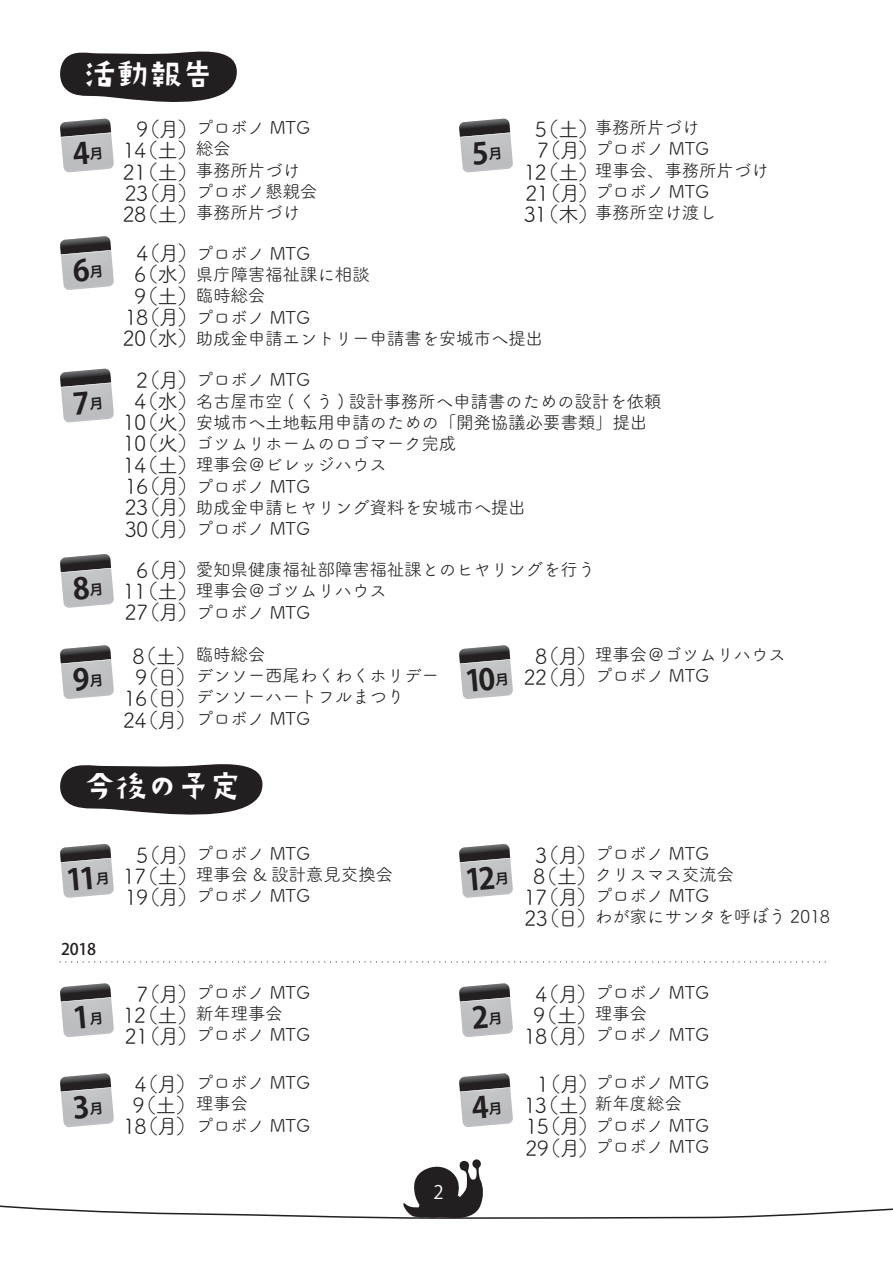
<style>
.page{position:relative;width:893px;height:1263px;background:#fff}
.page>*{position:absolute;margin:0;border:0;box-sizing:border-box;transform-origin:0 0}
.t1{font:34.8px "TA kirigirisu";letter-spacing:-.1em;color:#fff}
.t2{font:21px/21.3px "Tsuku A Rd Gothic";letter-spacing:-.04em;color:#231f20;text-align:justify}
.t3{font:18.6px "Koz Go Pro";color:#fff}
.t4{font:17.7px/21.3px "Tsuku A Rd Gothic";letter-spacing:-.02em;color:#231f20}
.t5{font:500 16.05px "Koz Go Pro";color:#231f20}
</style>
<div class="page">
<svg style="left:0;top:1159px;width:893px;height:60px"></svg>
<svg style="left:60px;top:51px;width:177px;height:51px"></svg>
<svg style="left:60px;top:764px;width:203px;height:51px"></svg>
<svg style="left:60px;top:961px;width:766px;height:1px"></svg>
<svg style="left:60px;top:119px;width:54px;height:54px"></svg>
<svg style="left:60px;top:844px;width:54px;height:54px"></svg>
<svg style="left:459px;top:645px;width:54px;height:54px"></svg>
<svg style="left:459px;top:844px;width:54px;height:54px"></svg>
<svg style="left:60px;top:983px;width:54px;height:54px"></svg>
<svg style="left:60px;top:1073px;width:54px;height:54px"></svg>
<svg style="left:459px;top:983px;width:54px;height:54px"></svg>
<svg style="left:459px;top:1073px;width:54px;height:54px"></svg>
<svg style="left:459px;top:119px;width:54px;height:54px"></svg>
<svg style="left:60px;top:236px;width:54px;height:54px"></svg>
<svg style="left:60px;top:554px;width:54px;height:54px"></svg>
<svg style="left:60px;top:645px;width:54px;height:54px"></svg>
<svg style="left:60px;top:369px;width:54px;height:54px"></svg>
<h1 class="t1" style="left:83px;top:57px;width:134px">活動報告</h1>
<p class="t2" style="left:123px;top:117px;width:77px;text-indent:13px">9（月）14（土）21（土）23（月）28（土）</p>
<p class="t2" style="left:123px;top:241px;width:77px;text-align:right">4（月）<br>6（水）<br>9（土）<br>18（月）<br>20（水）</p>
<p class="t2" style="left:524px;top:117px;width:77px;text-align:right">5（土）<br>7（月）<br>12（土）<br>21（月）<br>31（木）</p>
<p class="t4" style="left:196px;top:241px;width:349px">プロボノ MTG<br>県庁障害福祉課に相談<br>臨時総会<br>プロボノ MTG<br>助成金申請エントリー申請書を安城市へ提出</p>
<p class="t4" style="left:196px;top:116px;width:123px">プロボノ MTG総会<br>事務所片づけプロボノ懇親会事務所片づけ</p>
<p class="t4" style="left:595px;top:116px;width:175px">事務所片づけ<br>プロボノ MTG<br>理事会、事務所片づけプロボノ MTG<br>事務所空け渡し</p>
<p class="t2" style="left:123px;top:368px;width:77px;text-align:right">2（月）<br>4（水）<br>10（火）<br>10（火）<br>14（土）<br>16（月）<br>23（月）<br>30（月）</p>
<p class="t2" style="left:123px;top:558px;width:77px;text-indent:13px">6（月）11（土）27（月）</p>
<p class="t2" style="left:123px;top:644px;width:75px;text-align:center">8（土）<br>9（日）<br>16（日）<br>24（月）</p>
<p class="t4" style="left:196px;top:368px;width:467px">プロボノ MTG<br>名古屋市空 ( くう ) 設計事務所へ申請書のための設計を依頼安城市へ土地転用申請のための「開発協議必要書類」提出ゴツムリホームのロゴマーク完成<br>理事会＠ビレッジハウス<br>プロボノ MTG<br>助成金申請ヒヤリング資料を安城市へ提出<br>プロボノ MTG</p>
<p class="t4" style="left:196px;top:558px;width:401px">愛知県健康福祉部障害福祉課とのヒヤリングを行う理事会＠ゴツムリハウス<br>プロボノ MTG</p>
<p class="t4" style="left:196px;top:643px;width:245px">臨時総会<br>デンソー西尾わくわくホリデーデンソーハートフルまつり<br>プロボノ MTG</p>
<p class="t2" style="left:535px;top:644px;width:64px">8（月）</p>
<p class="t2" style="left:524px;top:665px;width:75px">22（月）</p>
<p class="t4" style="left:595px;top:643px;width:193px">理事会＠ゴツムリハウスプロボノ MTG</p>
<h1 class="t1" style="left:83px;top:769px;width:162px">今後の予定</h1>
<p class="t5" style="left:61px;top:939px;width:37px">2018</p>
<p class="t2" style="left:123px;top:843px;width:77px;text-indent:13px">5（月）17（土）19（月）</p>
<p class="t4" style="left:196px;top:841px;width:199px">プロボノ MTG<br>理事会 &amp; 設計意見交換会プロボノ MTG</p>
<p class="t2" style="left:123px;top:982px;width:77px;text-indent:13px">7（月）12（土）21（月）</p>
<p class="t2" style="left:123px;top:1072px;width:75px;text-align:center">4（月）<br>9（土）<br>18（月）</p>
<p class="t4" style="left:196px;top:981px;width:116px">プロボノ MTG新年理事会<br>プロボノ MTG</p>
<p class="t4" style="left:196px;top:1071px;width:116px">プロボノ MTG理事会<br>プロボノ MTG</p>
<p class="t3" style="left:433px;top:1180px;width:12px">2</p>
<p class="t2" style="left:524px;top:843px;width:75px;text-align:center">3（月）<br>8（土）<br>17（月）<br>23（日）</p>
<p class="t4" style="left:595px;top:841px;width:237px">プロボノ MTG<br>クリスマス交流会<br>プロボノ MTG<br>わが家にサンタを呼ぼう 2018</p>
<p class="t2" style="left:524px;top:982px;width:75px;text-align:center">4（月）<br>9（土）<br>18（月）</p>
<p class="t4" style="left:595px;top:981px;width:116px">プロボノ MTG理事会<br>プロボノ MTG</p>
<p class="t2" style="left:524px;top:1072px;width:77px;text-indent:13px">1（月）13（土）15（月）29（月）</p>
<p class="t4" style="left:595px;top:1071px;width:116px">プロボノ MTG新年度総会<br>プロボノ MTGプロボノ MTG</p>
</div>
